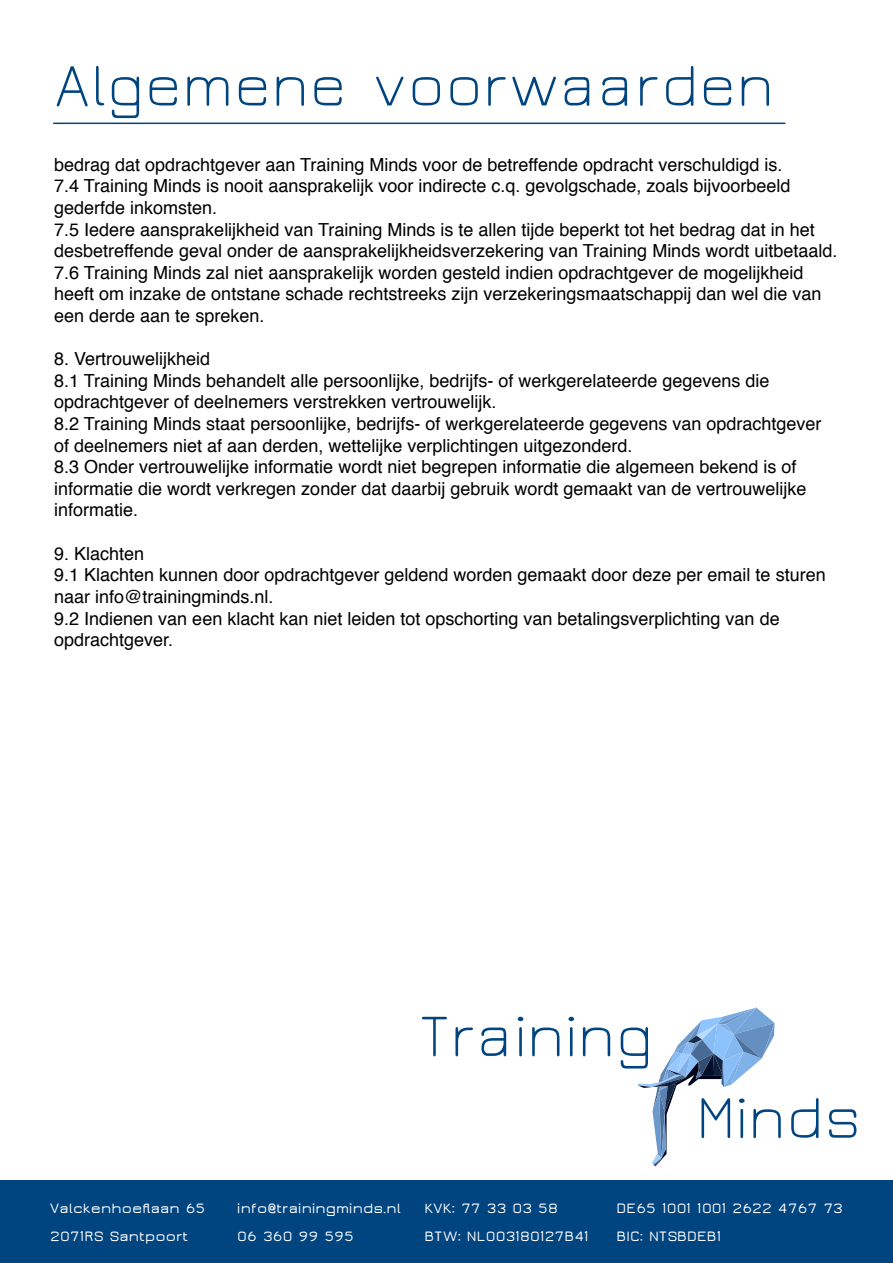
<style>
.page{position:relative;width:893px;height:1263px;background:#fff}
.page>*{position:absolute;margin:0;border:0;box-sizing:border-box;transform-origin:0 0}
.t1{font:300 63px "Jura";color:#004580}
.t2{font:300 63px "Jura";color:#004581}
.t3{font:18px/21.6px "Helvetica";color:#000}
.t4{font:600 15px "Jura";color:#fff}
</style>
<div class="page">
<svg style="left:638px;top:1007px;width:137px;height:159px"></svg>
<div style="left:0;top:1181px;width:893px;height:82px;background:#004580"></div>
<hr style="left:53px;top:123px;width:732px;height:1px;background:#004580">
<h1 class="t1" style="left:55px;top:54px;width:720px">Algemene voorwaarden</h1>
<p class="t3" style="left:54px;top:154px;width:785px">bedrag dat opdrachtgever aan Training Minds voor de betreffende opdracht verschuldigd is.<br>7.4 Training Minds is nooit aansprakelijk voor indirecte c.q. gevolgschade, zoals bijvoorbeeld gederfde inkomsten.<br>7.5 Iedere aansprakelijkheid van Training Minds is te allen tijde beperkt tot het bedrag dat in het desbetreffende geval onder de aansprakelijkheidsverzekering van Training Minds wordt uitbetaald.<br>7.6 Training Minds zal niet aansprakelijk worden gesteld indien opdrachtgever de mogelijkheid heeft om inzake de ontstane schade rechtstreeks zijn verzekeringsmaatschappij dan wel die van een derde aan te spreken.</p>
<p class="t3" style="left:54px;top:349px;width:769px">8. Vertrouwelijkheid<br>8.1 Training Minds behandelt alle persoonlijke, bedrijfs- of werkgerelateerde gegevens die opdrachtgever of deelnemers verstrekken vertrouwelijk.<br>8.2 Training Minds staat persoonlijke, bedrijfs- of werkgerelateerde gegevens van opdrachtgever of deelnemers niet af aan derden, wettelijke verplichtingen uitgezonderd.<br>8.3 Onder vertrouwelijke informatie wordt niet begrepen informatie die algemeen bekend is of informatie die wordt verkregen zonder dat daarbij gebruik wordt gemaakt van de vertrouwelijke informatie.</p>
<p class="t3" style="left:54px;top:543px;width:773px">9. Klachten<br>9.1 Klachten kunnen door opdrachtgever geldend worden gemaakt door deze per email te sturen naar info@trainingminds.nl.<br>9.2 Indienen van een klacht kan niet leiden tot opschorting van betalingsverplichting van de opdrachtgever.</p>
<h1 class="t2" style="left:419px;top:1005px;width:236px">Training</h1>
<h1 class="t2" style="left:696px;top:1086px;width:167px">Minds</h1>
<p class="t4" style="left:50px;top:1201px;width:157px">Valckenhoeflaan 65</p>
<p class="t4" style="left:237px;top:1201px;width:165px">info@trainingminds.nl</p>
<p class="t4" style="left:424px;top:1201px;width:135px">KVK: 77 33 03 58</p>
<p class="t4" style="left:617px;top:1201px;width:228px">DE65 1001 1001 2622 4767 73</p>
<p class="t4" style="left:50px;top:1229px;width:140px">2071RS Santpoort</p>
<p class="t4" style="left:237px;top:1229px;width:118px">06 360 99 595</p>
<p class="t4" style="left:424px;top:1229px;width:166px">BTW: NL003180127B41</p>
<p class="t4" style="left:617px;top:1229px;width:106px">BIC: NTSBDEB1</p>
</div>
